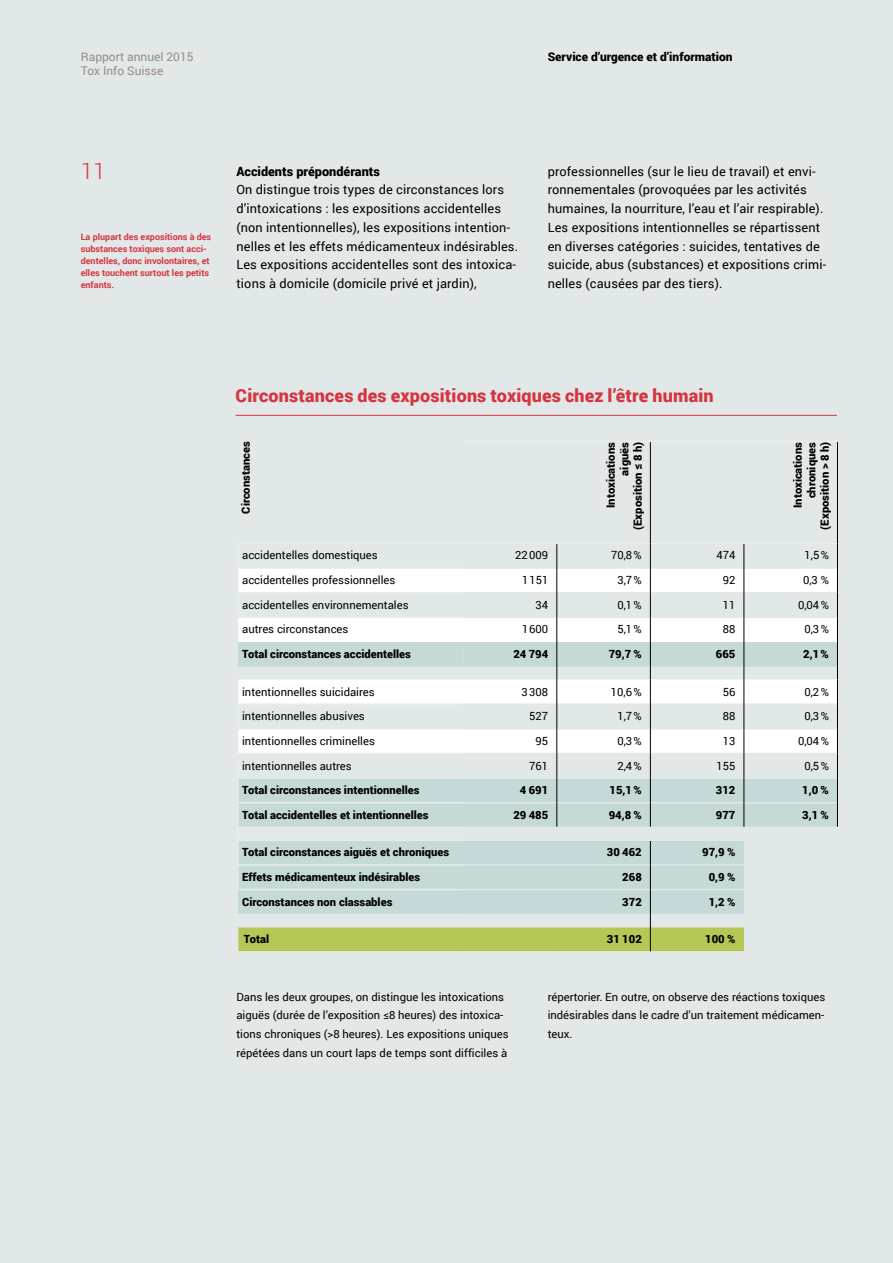
<style>
.page{position:relative;width:893px;height:1263px;background:#e2e8e8}
.page>*{position:absolute;margin:0;border:0;box-sizing:border-box;transform-origin:0 0}
.t1{font:300 22.5px "Roboto";color:#d63441}
.t2{font:900 18px "Roboto";letter-spacing:.01em;color:#d63441}
.t3{font:12.75px/18.8px "Roboto";letter-spacing:.01em;color:#000}
.t4{font:900 12.75px "Roboto";color:#000}
.t5{font:900 12px "Roboto";color:#000}
.t6{font:12px/14.4px "Roboto";color:#968b88}
.t7{font:11.25px/18.8px "Roboto";color:#000}
.t8{font:900 11.25px/13.5px "Roboto";color:#000;text-align:right}
.t9{font:700 9px/12px "Roboto";color:#d63441}
</style>
<div class="page">
<hr style="left:236px;top:415px;width:601px;height:1px;background:#d63441">
<svg style="left:745px;top:569px;width:92px;height:73px;fill:#fff"></svg>
<svg style="left:745px;top:642px;width:92px;height:185px"></svg>
<hr style="left:236px;top:914px;width:227px;height:1px;background:#e7ecec">
<hr style="left:463px;top:441px;width:94px;height:1px;background:#e7ecec">
<hr style="left:557px;top:441px;width:93px;height:1px;background:#e7ecec">
<hr style="left:650px;top:441px;width:94px;height:1px;background:#e7ecec">
<hr style="left:744px;top:441px;width:94px;height:1px;background:#e7ecec">
<hr style="left:744px;top:543px;width:93px;height:1px;background:#e7ecec">
<hr style="left:744px;top:592px;width:93px;height:1px;background:#e2e8e8">
<hr style="left:744px;top:617px;width:93px;height:1px;background:#e2e8e8">
<hr style="left:744px;top:703px;width:93px;height:2px;background:#e2e8e8">
<hr style="left:744px;top:728px;width:93px;height:1px;background:#e2e8e8">
<hr style="left:744px;top:753px;width:93px;height:1px;background:#e2e8e8">
<hr style="left:744px;top:777px;width:93px;height:2px;background:#e2e8e8">
<hr style="left:744px;top:802px;width:93px;height:1px;background:#e2e8e8">
<hr style="left:650px;top:442px;width:1px;height:101px;background:#000">
<hr style="left:837px;top:442px;width:1px;height:101px;background:#000">
<svg style="left:837px;top:543px;width:1px;height:284px"></svg>
<svg style="left:238px;top:543px;width:507px;height:409px"></svg>
<p class="t6" style="left:81px;top:49px;width:114px">Rapport annuel 2015<br>Tox Info Suisse</p>
<p class="t5" style="left:548px;top:48px;width:186px">Service d’urgence et d’information</p>
<h1 class="t1" style="left:81px;top:155px;width:26px">11</h1>
<p class="t9" style="left:81px;top:230px;width:132px">La plupart des expositions à des substances toxiques sont acci&shy;dentelles, donc involontaires, et elles touchent surtout les petits enfants.</p>
<p class="t4" style="left:236px;top:162px;width:145px">Accidents prépondérants</p>
<p class="t3" style="left:236px;top:180px;width:283px">On distingue trois types de circonstances lors d’intoxications : les expositions accidentelles (non intentionnelles), les expositions intention&shy;nelles et les effets médicamenteux indésirables.<br>Les expositions accidentelles sont des intoxica&shy;tions à domicile (domicile privé et jardin),</p>
<p class="t3" style="left:548px;top:161px;width:280px">professionnelles (sur le lieu de travail) et envi&shy;ronnementales (provoquées par les activités humaines, la nourriture, l’eau et l’air respirable).<br>Les expositions intentionnelles se répartissent en diverses catégories : suicides, tentatives de suicide, abus (substances) et expositions crimi&shy;nelles (causées par des tiers).</p>
<h2 class="t2" style="left:236px;top:383px;width:479px">Circonstances des expositions toxiques chez l’être humain</h2>
<p class="t8" style="left:238px;top:514px;width:74px;rotate:-90deg">Circonstances</p>
<p class="t8" style="left:604px;top:530px;width:89px;rotate:-90deg">Intoxications aiguës (Exposition ≤ 8 h)</p>
<p class="t8" style="left:791px;top:529px;width:89px;rotate:-90deg">Intoxications chroniques (Exposition &gt; 8 h)</p>
<p class="t7" style="left:242px;top:546px;width:137px">accidentelles domestiques</p>
<p class="t7" style="left:515px;top:546px;width:35px">22009</p>
<p class="t7" style="left:611px;top:546px;width:32px">70,8%</p>
<p class="t7" style="left:716px;top:546px;width:21px">474</p>
<p class="t7" style="left:804px;top:546px;width:26px">1,5%</p>
<p class="t7" style="left:242px;top:570px;width:155px">accidentelles professionnelles</p>
<p class="t7" style="left:522px;top:570px;width:28px">1151</p>
<p class="t7" style="left:617px;top:570px;width:26px">3,7%</p>
<p class="t7" style="left:723px;top:570px;width:14px">92</p>
<p class="t7" style="left:803px;top:570px;width:27px">0,3 %</p>
<p class="t7" style="left:242px;top:595px;width:168px">accidentelles environnementales</p>
<p class="t7" style="left:536px;top:595px;width:14px">34</p>
<p class="t7" style="left:617px;top:595px;width:26px">0,1%</p>
<p class="t7" style="left:723px;top:595px;width:14px">11</p>
<p class="t7" style="left:798px;top:595px;width:32px">0,04%</p>
<p class="t7" style="left:242px;top:620px;width:108px">autres circonstances</p>
<p class="t7" style="left:522px;top:620px;width:28px">1600</p>
<p class="t7" style="left:617px;top:620px;width:26px">5,1%</p>
<p class="t7" style="left:723px;top:620px;width:14px">88</p>
<p class="t7" style="left:804px;top:620px;width:26px">0,3%</p>
<p class="t8" style="left:242px;top:647px;width:170px">Total circonstances accidentelles</p>
<p class="t8" style="left:513px;top:647px;width:36px">24 794</p>
<p class="t8" style="left:609px;top:647px;width:35px">79,7 %</p>
<p class="t8" style="left:716px;top:647px;width:21px">665</p>
<p class="t8" style="left:803px;top:647px;width:27px">2,1%</p>
<p class="t7" style="left:242px;top:682px;width:134px">intentionnelles suicidaires</p>
<p class="t7" style="left:522px;top:682px;width:28px">3308</p>
<p class="t7" style="left:611px;top:682px;width:32px">10,6%</p>
<p class="t7" style="left:723px;top:682px;width:14px">56</p>
<p class="t7" style="left:804px;top:682px;width:26px">0,2%</p>
<p class="t7" style="left:242px;top:706px;width:124px">intentionnelles abusives</p>
<p class="t7" style="left:529px;top:706px;width:21px">527</p>
<p class="t7" style="left:617px;top:706px;width:26px">1,7%</p>
<p class="t7" style="left:723px;top:706px;width:14px">88</p>
<p class="t7" style="left:804px;top:706px;width:26px">0,3%</p>
<p class="t7" style="left:242px;top:731px;width:134px">intentionnelles criminelles</p>
<p class="t7" style="left:536px;top:731px;width:14px">95</p>
<p class="t7" style="left:617px;top:731px;width:26px">0,3%</p>
<p class="t7" style="left:723px;top:731px;width:14px">13</p>
<p class="t7" style="left:798px;top:731px;width:32px">0,04%</p>
<p class="t7" style="left:242px;top:756px;width:111px">intentionnelles autres</p>
<p class="t7" style="left:529px;top:756px;width:21px">761</p>
<p class="t7" style="left:617px;top:756px;width:26px">2,4%</p>
<p class="t7" style="left:716px;top:756px;width:21px">155</p>
<p class="t7" style="left:804px;top:756px;width:26px">0,5%</p>
<p class="t8" style="left:242px;top:783px;width:179px">Total circonstances intentionnelles</p>
<p class="t8" style="left:520px;top:783px;width:30px">4 691</p>
<p class="t8" style="left:610px;top:783px;width:34px">15,1%</p>
<p class="t8" style="left:716px;top:783px;width:21px">312</p>
<p class="t8" style="left:802px;top:783px;width:28px">1,0 %</p>
<p class="t8" style="left:242px;top:808px;width:188px">Total accidentelles et intentionnelles</p>
<p class="t8" style="left:513px;top:808px;width:36px">29 485</p>
<p class="t8" style="left:609px;top:808px;width:35px">94,8 %</p>
<p class="t8" style="left:716px;top:808px;width:21px">977</p>
<p class="t8" style="left:802px;top:808px;width:28px">3,1 %</p>
<p class="t8" style="left:242px;top:845px;width:209px">Total circonstances aiguës et chroniques</p>
<p class="t8" style="left:607px;top:845px;width:36px">30 462</p>
<p class="t8" style="left:702px;top:845px;width:35px">97,9 %</p>
<p class="t8" style="left:242px;top:870px;width:180px">Effets médicamenteux indésirables</p>
<p class="t8" style="left:622px;top:870px;width:21px">268</p>
<p class="t8" style="left:709px;top:870px;width:28px">0,9 %</p>
<p class="t8" style="left:242px;top:894px;width:152px">Circonstances non classables</p>
<p class="t8" style="left:622px;top:894px;width:21px">372</p>
<p class="t8" style="left:709px;top:894px;width:28px">1,2 %</p>
<p class="t8" style="left:244px;top:932px;width:27px">Total</p>
<p class="t8" style="left:607px;top:932px;width:36px">31 102</p>
<p class="t8" style="left:705px;top:932px;width:32px">100 %</p>
<p class="t7" style="left:236px;top:987px;width:274px">Dans les deux groupes, on distingue les intoxications aiguës (durée de l’exposition ≤8 heures) des intoxica&shy;tions chroniques (&gt;8 heures). Les expositions uniques répétées dans un court laps de temps sont difficiles à</p>
<p class="t7" style="left:548px;top:987px;width:279px;text-align:justify">répertorier. En outre, on observe des réactions toxiques indésirables dans le cadre d’un traitement médicamen&shy;teux.</p>
</div>
